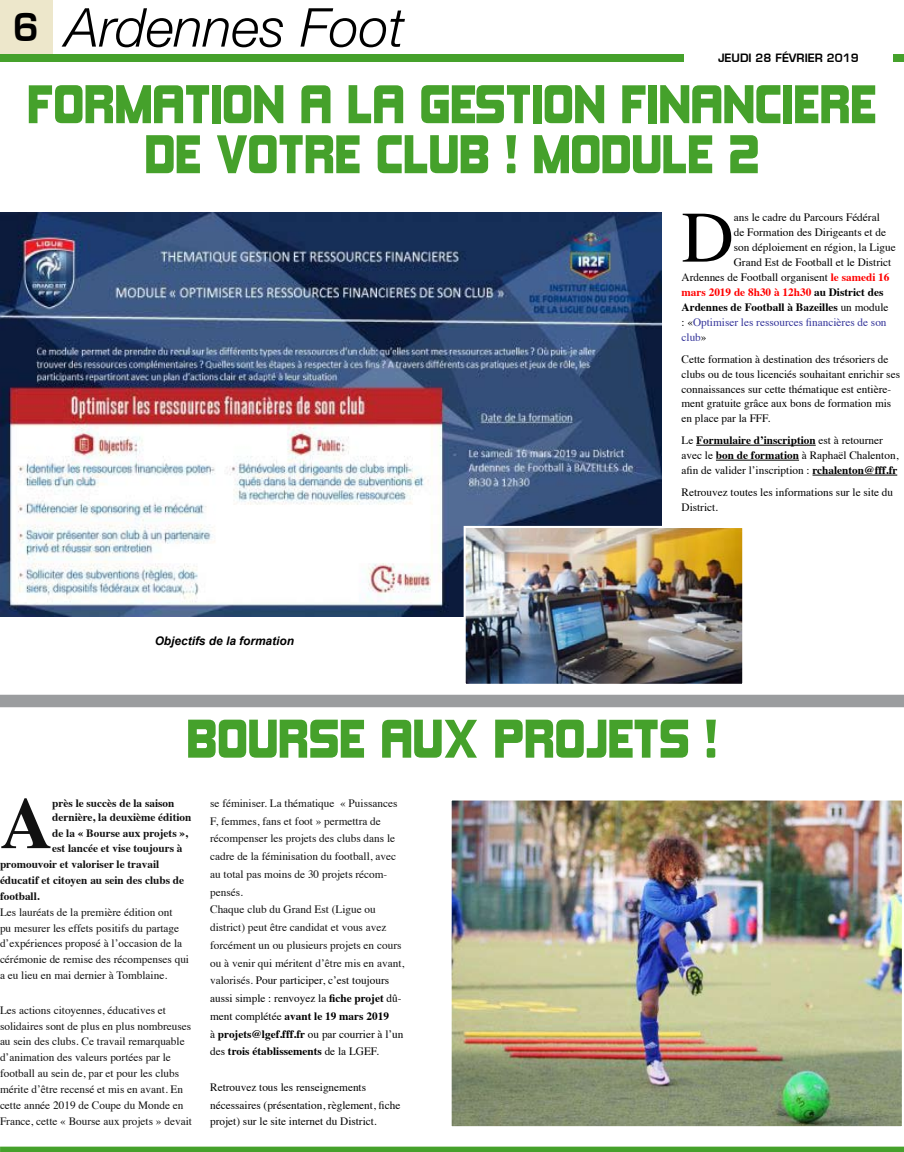
<style>
.page{position:relative;width:904px;height:1152px;background:#fff}
.page>*{position:absolute;margin:0;border:0;box-sizing:border-box;transform-origin:0 0}
.t1{font:72.38px "Times";color:#000}
.t2{font:700 72.25px "Times";color:#111}
.t3{font:italic 300 53.62px "Helvetica Neue";color:#000}
.t4{font:50px "TR Kimberley";color:#45a12b}
.t5{font:600 37.5px "Eurostile LT";color:#000}
.t6{font:italic 700 11.88px "Arial";color:#000}
.t7{font:11.25px/17.8px "Times";color:#111}
.t8{font:11.25px/14.9px "Times";color:#000}
.t9{font:700 11.25px/14px "Times";color:#111}
.t10{font:11.25px "Times";color:#339}
.t11{font:700 11.25px "Times";color:#000}
.t12{font:700 11.25px "Times";color:#f00}
.t13{font:600 11.25px "Eurostile LT";color:#000}
.s1{font-weight:700;color:#f00}
.s2{color:#000}
.s3{font-weight:400}
.s4{font-weight:700}
.s5{font-weight:700;color:#000}
</style>
<div class="page">
<div style="left:0;top:0;width:52px;height:54px;background:#ede7cb"></div>
<div style="left:0;top:54px;width:904px;height:8px;background:#45a12b"></div>
<div style="left:684px;top:53px;width:208px;height:17px;background:#fff"></div>
<div style="left:0;top:1146px;width:904px;height:6px;background:#45a12b"></div>
<hr style="left:696px;top:445px;width:119px;height:1px;background:#000">
<hr style="left:716px;top:460px;width:83px;height:1px;background:#000">
<hr style="left:812px;top:475px;width:85px;height:1px;background:#000">
<div style="left:0;top:694px;width:904px;height:13px;background:#9b9d9f"></div>
<img style="left:0;top:213px;width:661px;height:403px">
<img style="left:466px;top:529px;width:275px;height:154px">
<div style="left:463px;top:526px;width:281px;height:160px;border:2px solid #fff"></div>
<img style="left:452px;top:801px;width:449px;height:324px">
<div style="left:449px;top:798px;width:455px;height:330px;border:2px solid #fff"></div>
<h3 class="t5" style="left:13px;top:4px;width:28px">6</h3>
<h3 class="t3" style="left:66px;top:-4px;width:340px">Ardennes Foot</h3>
<p class="t13" style="left:718px;top:51px;width:142px">JEUDI 28 FÉVRIER 2019</p>
<h3 class="t4" style="left:27px;top:69px;width:447px">FORMATION A LA GESTI</h3>
<h3 class="t4" style="left:543px;top:69px;width:105px">ON FINAN</h3>
<h3 class="t4" style="left:755px;top:69px;width:120px">CIERE</h3>
<h3 class="t4" style="left:145px;top:119px;width:485px">DE VOTRE CLUB ! MODULE</h3>
<h3 class="t4" style="left:728px;top:119px;width:32px">2</h3>
<p class="t6" style="left:155px;top:633px;width:141px">Objectifs de la formation</p>
<h1 class="t1" style="left:681px;top:170px;width:54px">D</h1>
<p class="t8" style="left:733px;top:209px;width:147px">ans le cadre du Parcours Fédéral</p>
<p class="t8" style="left:733px;top:224px;width:154px">de Formation des Dirigeants et de</p>
<p class="t8" style="left:733px;top:239px;width:163px">son déploiement en région, la Ligue</p>
<p class="t8" style="left:733px;top:254px;width:159px">Grand Est de Football et le District</p>
<p class="t8" style="left:681px;top:269px;width:209px">Ardennes de Football organisent <span class="s1">le samedi 16</span></p>
<p class="t12" style="left:681px;top:281px;width:203px">mars 2019 de 8h30 à 12h30 <span class="s2">au District des</span></p>
<p class="t11" style="left:681px;top:296px;width:208px">Ardennes de Football à Bazeilles <span class="s3">un module</span></p>
<p class="t10" style="left:681px;top:311px;width:206px"><span class="s2">: «</span>Optimiser les ressources financières de son</p>
<p class="t10" style="left:681px;top:326px;width:26px">club<span class="s2">»</span></p>
<p class="t8" style="left:681px;top:350px;width:220px">Cette formation à destination des trésoriers de clubs ou de tous licenciés souhaitant enrichir ses connaissances sur cette thématique est entière&shy;ment gratuite grâce aux bons de formation mis en place par la FFF.</p>
<p class="t8" style="left:681px;top:432px;width:218px">Le <span class="s4">Formulaire d’inscription</span> est à retourner avec le <span class="s4">bon de formation</span> à Raphaël Chalenton, afin de valider l’inscription : <span class="s4">rchalenton@fff.fr</span></p>
<p class="t8" style="left:681px;top:484px;width:213px">Retrouvez toutes les informations sur le site du<br>District.</p>
<h3 class="t4" style="left:187px;top:703px;width:532px">BOURSE AUX PROJETS !</h3>
<h2 class="t2" style="left:0;top:754px;width:54px">A</h2>
<p class="t9" style="left:52px;top:795px;width:141px">près le succès de la saison dernière, la deuxième édition</p>
<p class="t9" style="left:52px;top:824px;width:137px">de la « Bourse aux projets »,</p>
<p class="t9" style="left:52px;top:840px;width:132px">est lancée et vise toujours à</p>
<p class="t9" style="left:0;top:856px;width:161px">promouvoir et valoriser le travail</p>
<p class="t9" style="left:0;top:872px;width:186px">éducatif et citoyen au sein des clubs de</p>
<p class="t9" style="left:0;top:888px;width:41px">football.</p>
<p class="t7" style="left:0;top:903px;width:191px;line-height:15.9px">Les lauréats de la première édition ont<br>pu mesurer les effets positifs du partage d’expériences proposé à l’occasion de la cérémonie de remise des récompenses qui a eu lieu en mai dernier à Tomblaine.</p>
<p class="t7" style="left:0;top:1001px;width:193px;line-height:15.9px">Les actions citoyennes, éducatives et solidaires sont de plus en plus nombreuses au sein des clubs. Ce travail remarquable d’animation des valeurs portées par le football au sein de, par et pour les clubs mérite d’être recensé et mis en avant. En cette année 2019 de Coupe du Monde en France, cette « Bourse aux projets » devait</p>
<p class="t7" style="left:210px;top:793px;width:196px">se féminiser. La thématique « Puissances F, femmes, fans et foot » permettra de récompenser les projets des clubs dans le cadre de la féminisation du football, avec au total pas moins de 30 projets récom&shy;pensés.<br>Chaque club du Grand Est (Ligue ou district) peut être candidat et vous avez forcément un ou plusieurs projets en cours ou à venir qui méritent d’être mis en avant, valorisés. <span class="s2">Pour participer, c’est toujours aussi simple : renvoyez la</span> <span class="s5">fiche projet</span> <span class="s2">dû&shy;ment complétée</span> <span class="s5">avant le 19 mars 2019<br></span><span class="s2">à</span> <span class="s5">projets@lgef.fff.fr</span> <span class="s2">ou par courrier à l’un des</span> <span class="s5">trois établissements</span> <span class="s2">de la LGEF.</span></p>
<p class="t8" style="left:210px;top:1077px;width:192px;line-height:17.8px">Retrouvez tous les renseignements nécessaires (présentation, règlement, fiche</p>
<p class="t8" style="left:210px;top:1112px;width:168px">projet) sur le site internet du District.</p>
</div>
